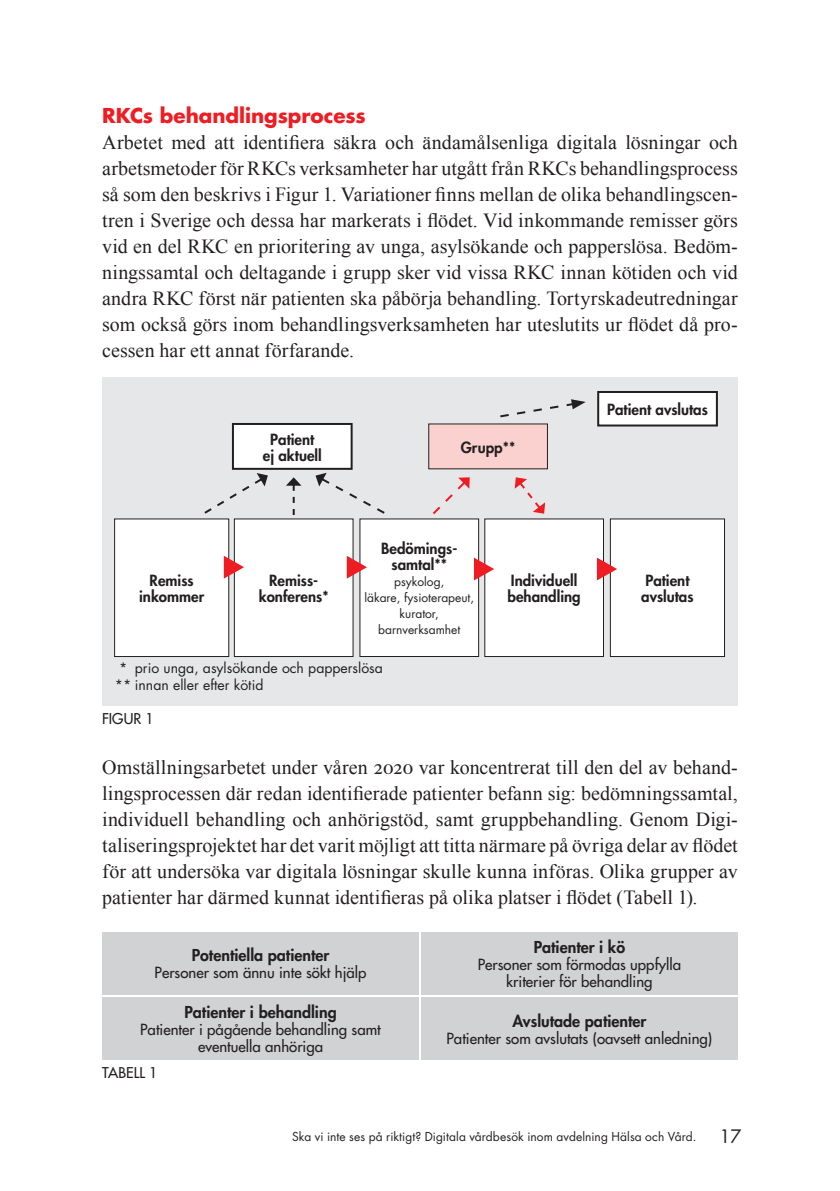
<style>
.page{position:relative;width:840px;height:1191px;background:#fff}
.page>*{position:absolute;margin:0;border:0;box-sizing:border-box;transform-origin:0 0}
.Texten{font:20px/26px "Times New Roman";letter-spacing:.005em;color:#231f20;text-align:justify}
.Mellis_1{font:700 20px "Futura Std";letter-spacing:-.005em;color:#ee1d23}
.t1{font:18px "Futura Std";color:#231f20}
.Text_tabell_heavy{font:800 16px "Futura Std";color:#231f20}
.Text_i_tabell{font:500 15px/17px "Futura Std";color:#231f20;text-align:center}
.Text_tabell_heavy-2{font:800 15px/16px "Futura Std";color:#231f20;text-align:center}
.Figur{font:500 14.4px "Futura Std";letter-spacing:.005em;color:#231f20}
.t2{font:14px "Futura Std";color:#231f20}
.Text_tabell_heavy-3{font:12px/16px "Futura Std";color:#231f20;text-align:center}
.s1{font-family:"Times Roman SC"}
</style>
<div class="page">
<div style="left:102px;top:377px;width:635px;height:329px;background:#e6e7e9"></div>
<div style="left:114px;top:519px;width:115px;height:137px;background:#fff"></div>
<div style="left:114px;top:519px;width:115px;height:138px;border:1px solid #231f20"></div>
<div style="left:234px;top:519px;width:119px;height:137px;background:#fff"></div>
<div style="left:234px;top:519px;width:119px;height:138px;border:1px solid #231f20"></div>
<div style="left:360px;top:519px;width:118px;height:137px;background:#fff"></div>
<div style="left:484px;top:519px;width:119px;height:137px;background:#fff"></div>
<div style="left:610px;top:519px;width:114px;height:137px;background:#fff"></div>
<div style="left:609px;top:519px;width:115px;height:138px;border:1px solid #231f20"></div>
<div style="left:233px;top:424px;width:118px;height:45px;background:#fff"></div>
<div style="left:232px;top:423px;width:120px;height:47px;border:2px solid #231f20"></div>
<div style="left:428px;top:424px;width:119px;height:45px;background:#fbd1d0"></div>
<div style="left:598px;top:392px;width:118px;height:33px;background:#fff"></div>
<div style="left:597px;top:391px;width:120px;height:35px;border:2px solid #231f20"></div>
<svg style="left:224px;top:556px;width:20px;height:22px"></svg>
<svg style="left:474px;top:557px;width:20px;height:23px"></svg>
<svg style="left:346px;top:556px;width:21px;height:22px"></svg>
<svg style="left:596px;top:557px;width:20px;height:23px"></svg>
<svg style="left:204px;top:473px;width:64px;height:41px"></svg>
<svg style="left:315px;top:473px;width:70px;height:41px"></svg>
<svg style="left:286px;top:477px;width:15px;height:38px"></svg>
<svg style="left:500px;top:399px;width:85px;height:19px"></svg>
<svg style="left:433px;top:477px;width:36px;height:38px"></svg>
<svg style="left:514px;top:477px;width:31px;height:37px"></svg>
<div style="left:102px;top:932px;width:316px;height:62px;background:#d1d2d4"></div>
<div style="left:421px;top:932px;width:316px;height:62px;background:#d1d2d4"></div>
<div style="left:102px;top:997px;width:316px;height:62px;background:#d1d2d4"></div>
<div style="left:421px;top:997px;width:316px;height:62px;background:#d1d2d4"></div>
<p class="Mellis_1" style="left:102px;top:103px;width:265px">RKCs behandlingsprocess</p>
<p class="Texten" style="left:102px;top:129px;width:636px">Arbetet med att identifiera säkra och ändamålsenliga digitala lösningar och arbetsmetoder för RKCs verksamheter har utgått från RKCs behandlingsprocess så som den beskrivs i Figur 1. Variationer finns mellan de olika behandlingscen&shy;tren i Sverige och dessa har markerats i flödet. Vid inkommande remisser görs vid en del RKC en prioritering av unga, asylsökande och papperslösa. Bedöm&shy;ningssamtal och deltagande i grupp sker vid vissa RKC innan kötiden och vid andra RKC först när patienten ska påbörja behandling. Tortyrskadeutredningar som också görs inom behandlingsverksamheten har uteslutits ur flödet då pro&shy;cessen har ett annat förfarande.</p>
<p class="Text_tabell_heavy-2" style="left:263px;top:431px;width:60px">Patient ej aktuell</p>
<p class="Text_tabell_heavy-2" style="left:460px;top:439px;width:56px">Grupp**</p>
<p class="Text_tabell_heavy-2" style="left:606px;top:401px;width:102px">Patient avslutas</p>
<p class="Text_tabell_heavy-2" style="left:381px;top:540px;width:77px">Bedömings&shy;samtal**</p>
<p class="Text_tabell_heavy-3" style="left:364px;top:573px;width:111px">psykolog,<br>läkare, fysioterapeut, kurator, barnverksamhet</p>
<p class="Text_tabell_heavy-2" style="left:507px;top:572px;width:75px;text-align:left">Individuell behandling</p>
<p class="Text_tabell_heavy-2" style="left:641px;top:572px;width:54px;text-align:left">Patient avslutas</p>
<p class="t2" style="left:119px;top:659px;width:265px">* prio unga, asylsökande och papperslösa</p>
<p class="t2" style="left:115px;top:676px;width:150px">** innan eller efter kötid</p>
<p class="Text_tabell_heavy-2" style="left:149px;top:572px;width:46px">Remiss</p>
<p class="Text_tabell_heavy-2" style="left:139px;top:588px;width:67px">inkommer</p>
<p class="Text_tabell_heavy-2" style="left:258px;top:572px;width:71px">Remiss&shy;konferens*</p>
<p class="Figur" style="left:102px;top:709px;width:53px">FIGUR 1</p>
<p class="Texten" style="left:102px;top:753px;width:636px">Omställningsarbetet under våren <span class="s1">2020</span> var koncentrerat till den del av behand&shy;lingsprocessen där redan identifierade patienter befann sig: bedömningssamtal, individuell behandling och anhörigstöd, samt gruppbehandling. Genom Digi&shy;taliseringsprojektet har det varit möjligt att titta närmare på övriga delar av flödet för att undersöka var digitala lösningar skulle kunna införas. Olika grupper av patienter har därmed kunnat identifieras på olika platser i flödet (Tabell 1).</p>
<p class="Text_tabell_heavy" style="left:192px;top:945px;width:139px">Potentiella patienter</p>
<p class="Text_i_tabell" style="left:154px;top:964px;width:213px">Personer som ännu inte sökt hjälp</p>
<p class="Text_tabell_heavy" style="left:533px;top:936px;width:93px">Patienter i kö</p>
<p class="Text_i_tabell" style="left:477px;top:955px;width:205px">Personer som förmodas uppfylla kriterier för behandling</p>
<p class="Text_tabell_heavy" style="left:184px;top:1002px;width:154px">Patienter i behandling</p>
<p class="Text_i_tabell" style="left:140px;top:1021px;width:242px">Patienter i pågående behandling samt eventuella anhöriga</p>
<p class="Figur" style="left:102px;top:1063px;width:57px">TABELL 1</p>
<p class="Text_tabell_heavy" style="left:512px;top:1010px;width:135px">Avslutade patienter</p>
<p class="Text_i_tabell" style="left:446px;top:1029px;width:267px">Patienter som avslutats (oavsett anledning)</p>
<p class="Text_tabell_heavy-3" style="left:292px;top:1129px;width:405px">Ska vi inte ses på riktigt? Digitala vårdbesök inom avdelning Hälsa och Vård.</p>
<p class="t1" style="left:719px;top:1125px;width:24px">17</p>
</div>
